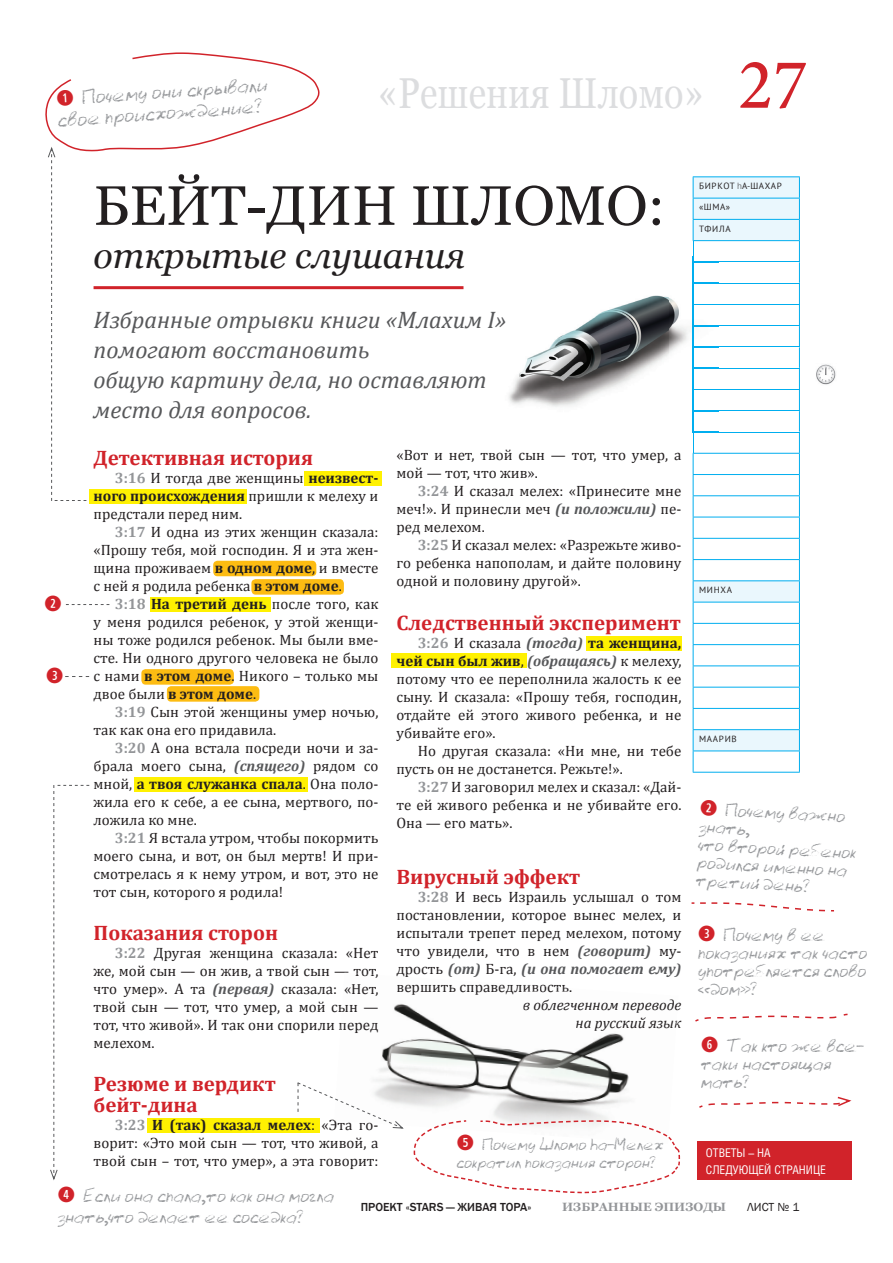
<style>
.page{position:relative;width:893px;height:1263px;background:#fff}
.page>*{position:absolute;margin:0;border:0;box-sizing:border-box;transform-origin:0 0}
.t1{font:55.5px "Georgia";color:#231f20}
.t2{font:43.2px "Georgia";color:#dcdddf;scale:.83 1}
.t3{font:italic 36px "Georgia";color:#231f20}
.t4{font:italic 24px/30px "Cambria";color:#57585a}
.t5{font:700 21px/21px "Cambria";color:#d1232a}
.t6{font:700 21px "Combi Numerals";color:#d1232a}
.t7{font:16.5px/21px "LC Chalk";color:#939598}
.t8{font:15px/18px "Cambria";color:#231f20;text-align:justify}
.t9{font:15px/18px "LC Chalk";color:#939598}
.t10{font:italic 15px/18px "Cambria";color:#231f20;text-align:right}
.t11{font:13.5px/18px "LC Chalk";color:#939598}
.t12{font:12px/16.5px "Helios Cond";color:#fff}
.t13{font:500 12px "Franklin Gothic";color:#231f20}
.t14{font:700 12px "Georgia";color:#939598}
.t15{font:12px "Franklin Gothic";color:#231f20}
.t16{font:9px "PT Sans";letter-spacing:.08em;color:#231f20}
.s1{font-family:"Combi Numerals";font-weight:700;font-size:21px;color:#d1232a}
.s2{font-family:"Minion Pro";font-weight:500;font-size:72px;color:#d1232a}
.s3{font-weight:700;color:#939598}
.s4{font-weight:700}
.s5{font-weight:700;font-style:italic;color:#57585a}
.s6{color:#6c6d70}
</style>
<div class="page">
<hr style="left:693px;top:772px;width:107px;height:1px;background:#00aeef">
<hr style="left:693px;top:176px;width:107px;height:1px;background:#00aeef">
<img style="left:816px;top:364px;width:20px;height:21px">
<div style="left:391px;top:653px;width:135px;height:15px;background:#fff101"></div>
<div style="left:586px;top:636px;width:95px;height:15px;background:#fff101"></div>
<div style="left:147px;top:1118px;width:172px;height:14px;background:#fff101"></div>
<div style="left:135px;top:777px;width:173px;height:14px;background:#fff101"></div>
<div style="left:150px;top:597px;width:120px;height:14px;background:#fff101"></div>
<div style="left:167px;top:686px;width:92px;height:16px;background:#fdbc12;border-radius:4px"></div>
<div style="left:141px;top:669px;width:93px;height:16px;background:#fdbc12;border-radius:4px"></div>
<div style="left:251px;top:579px;width:93px;height:16px;background:#fdbc12;border-radius:4px"></div>
<div style="left:213px;top:561px;width:103px;height:15px;background:#fdbc12;border-radius:4px"></div>
<div style="left:89px;top:490px;width:157px;height:14px;background:#fff101"></div>
<div style="left:305px;top:472px;width:77px;height:14px;background:#fff101"></div>
<hr style="left:94px;top:286px;width:369px;height:3px;background:#d1232a">
<img style="left:509px;top:256px;width:184px;height:177px">
<svg style="left:693px;top:177px;width:107px;height:595px"></svg>
<img style="left:375px;top:1003px;width:255px;height:116px">
<img style="left:375px;top:1003px;width:3px;height:12px">
<img style="left:375px;top:1020px;width:3px;height:13px">
<img style="left:523px;top:1003px;width:107px;height:10px">
<img style="left:576px;top:1017px;width:54px;height:14px">
<svg style="left:45px;top:52px;width:275px;height:449px"></svg>
<svg style="left:691px;top:902px;width:143px;height:10px"></svg>
<svg style="left:50px;top:785px;width:39px;height:396px"></svg>
<svg style="left:297px;top:1082px;width:107px;height:47px"></svg>
<svg style="left:413px;top:1119px;width:268px;height:75px"></svg>
<svg style="left:695px;top:1013px;width:153px;height:9px"></svg>
<div style="left:697px;top:1141px;width:155px;height:39px;background:#d1232a"></div>
<svg style="left:699px;top:1096px;width:153px;height:12px"></svg>
<svg style="left:66px;top:604px;width:43px;height:1px"></svg>
<svg style="left:65px;top:676px;width:24px;height:1px"></svg>
<p class="t7" style="left:56px;top:89px;width:213px;rotate:-4deg"><span class="s1">Q</span> Почему они скрывали свое происхождение?</p>
<h2 class="t2" style="left:377px;top:68px;width:520px">«Решения Шломо» <span class="s2">27</span></h2>
<h3 class="t6" style="left:44px;top:595px;width:19px">W</h3>
<h3 class="t6" style="left:46px;top:667px;width:19px">E</h3>
<h1 class="t1" style="left:94px;top:174px;width:573px">БЕЙТ-ДИН ШЛОМО:</h1>
<h3 class="t3" style="left:94px;top:235px;width:373px">открытые слушания</h3>
<h3 class="t4" style="left:94px;top:306px;width:414px">Избранные отрывки книги «Млахим I» помогают восстановить<br>общую картину дела, но оставляют место для вопросов.</h3>
<h3 class="t5" style="left:94px;top:449px;width:221px">Детективная история</h3>
<p class="t8" style="left:94px;top:468px;width:286px;text-indent:21px"><span class="s3">3:16</span> И тогда две женщины <span class="s4">неизвест&shy;ного происхождения</span> пришли к мелеху и предстали перед ним.</p>
<p class="t8" style="left:94px;top:522px;width:286px;text-indent:21px"><span class="s3">3:17</span> И одна из этих женщин сказала: «Прошу тебя, мой господин. Я и эта жен&shy;щина проживаем <span class="s4">в одном доме</span>, и вместе с ней я родила ребенка <span class="s4">в этом доме</span>.</p>
<p class="t8" style="left:94px;top:594px;width:286px;text-indent:21px"><span class="s3">3:18</span> <span class="s4">На третий день</span> после того, как у меня родился ребенок, у этой женщи&shy;ны тоже родился ребенок. Мы были вме&shy;сте. Ни одного другого человека не было с нами <span class="s4">в этом доме</span>. Никого – только мы двое были <span class="s4">в этом доме</span>.</p>
<p class="t8" style="left:94px;top:702px;width:286px;text-indent:21px"><span class="s3">3:19</span> Сын этой женщины умер ночью, так как она его придавила.</p>
<p class="t8" style="left:94px;top:738px;width:286px;text-indent:21px"><span class="s3">3:20</span> А она встала посреди ночи и за&shy;брала моего сына, <span class="s5">(спящего)</span> рядом со мной, <span class="s4">а твоя служанка спала</span>. Она поло&shy;жила его к себе, а ее сына, мертвого, по&shy;ложила ко мне.</p>
<p class="t8" style="left:94px;top:828px;width:286px;text-indent:21px"><span class="s3">3:21</span> Я встала утром, чтобы покормить моего сына, и вот, он был мертв! И при&shy;смотрелась я к нему утром, и вот, это не тот сын, которого я родила!</p>
<h3 class="t5" style="left:94px;top:924px;width:186px">Показания сторон</h3>
<p class="t8" style="left:94px;top:944px;width:286px;text-align:left;text-indent:21px"><span class="s3">3:22</span> Другая женщина сказала: «Нет же, мой сын — он жив, а твой сын — тот, что умер». А та <span class="s5">(первая)</span> сказала:<br>твой сын — тот, что умер, а мой сын — тот, что живой». И так они спорили перед мелехом.</p>
<h3 class="t5" style="left:94px;top:1075px;width:184px">Резюме и вердикт бейт-дина</h3>
<p class="t8" style="left:94px;top:1116px;width:286px;text-indent:21px"><span class="s3">3:23</span> <span class="s4">И (так) сказал мелех</span>: « та г - ворит: «Это мой сын — тот, что живой, а твой сын – тот, что умер», а эта говорит:</p>
<p class="t8" style="left:396px;top:446px;width:286px">«Вот и нет, твой сын — тот, что умер, а мой — тот, что жив».</p>
<p class="t8" style="left:396px;top:482px;width:286px;text-indent:21px"><span class="s3">3:24</span> И сказал мелех: «Принесите мне меч!». И принесли меч <span class="s5">(и положили)</span> пе&shy;ред мелехом.</p>
<p class="t8" style="left:396px;top:536px;width:286px;text-indent:21px"><span class="s3">3:25</span> И сказал мелех: «Разрежьте живо&shy;го ребенка напополам, и дайте половину одной и половину другой».</p>
<h3 class="t5" style="left:396px;top:613px;width:286px">Следственный эксперимент</h3>
<p class="t8" style="left:396px;top:633px;width:286px;text-indent:21px"><span class="s3">3:26</span> И сказала <span class="s5">(тогда)</span> <span class="s4">та женщина, чей сын был жив</span>, <span class="s5">(обращаясь)</span> к мелеху, потому что ее переполнила жалость к ее сыну. И сказала: «Прошу тебя, господин, отдайте ей этого живого ребенка, и не убивайте его».</p>
<p class="t8" style="left:396px;top:741px;width:286px;text-indent:21px">Но другая сказала: «Ни мне, ни тебе пусть он не достанется. Режьте!».</p>
<p class="t8" style="left:396px;top:777px;width:286px;text-indent:21px"><span class="s3">3:27</span> И заговорил мелех и сказал: «Дай&shy;те ей живого ребенка и не убивайте его.<br>Она — его мать».</p>
<h3 class="t5" style="left:396px;top:867px;width:185px">Вирусный эффект</h3>
<p class="t8" style="left:396px;top:887px;width:286px;text-indent:21px"><span class="s3">3:28</span> И весь Израиль услышал о том постановлении, которое вынес мелех, и испытали трепет перед мелехом, потому что увидели, что в нем <span class="s5">(говорит)</span> му&shy;дрость <span class="s5">(от)</span> Б-га, <span class="s5">(и она помогает ему)</span></p>
<p class="t8" style="left:344px;top:980px;width:36px">«Нет,</p>
<p class="t8" style="left:396px;top:977px;width:177px">вершить справедливость.</p>
<p class="t10" style="left:523px;top:996px;width:160px">в облегченном переводе на русский язык</p>
<p class="t8" style="left:329px;top:1116px;width:10px">Э</p>
<p class="t8" style="left:366px;top:1116px;width:9px">о</p>
<p class="t11" style="left:457px;top:1135px;width:209px"><span class="s1">T</span> Почему Шломо hа-Мелех сократил показания сторон?</p>
<p class="t16" style="left:699px;top:180px;width:84px">БИРКОТ <span class="s6">h</span>А-ШАХАР</p>
<p class="t16" style="left:699px;top:201px;width:33px">«ШМА»</p>
<p class="t16" style="left:699px;top:222px;width:33px">ТФИЛА</p>
<p class="t16" style="left:699px;top:584px;width:34px">МИНХА</p>
<p class="t16" style="left:699px;top:733px;width:39px">МААРИВ</p>
<p class="t9" style="left:700px;top:799px;width:160px;rotate:3deg"><span class="s1">W</span> Почему важно знать ,<br>что второй ребенок родился именно на третий день?</p>
<p class="t9" style="left:698px;top:925px;width:171px"><span class="s1">E</span> Почему в ее показаниях так часто употребляется слово «дом»?</p>
<p class="t9" style="left:701px;top:1036px;width:165px"><span class="s1">Y</span> Так кто же все&shy;таки настоящая мать?</p>
<p class="t12" style="left:706px;top:1144px;width:122px">ОТВЕТЫ – НА<br>СЛЕДУЮЩЕЙ СТРАНИЦЕ</p>
<p class="t9" style="left:58px;top:1185px;width:278px;line-height:21px"><span class="s1">R</span> Если она спала ,то как она могла знать,что делает ее соседка?</p>
<p class="t13" style="left:361px;top:1200px;width:172px">ПРОЕКТ «STARS — ЖИВАЯ ТОРА»</p>
<p class="t14" style="left:562px;top:1200px;width:165px">ИЗБРАННЫЕ ЭПИЗОДЫ</p>
<p class="t15" style="left:747px;top:1200px;width:54px">ЛИСТ № 1</p>
</div>
